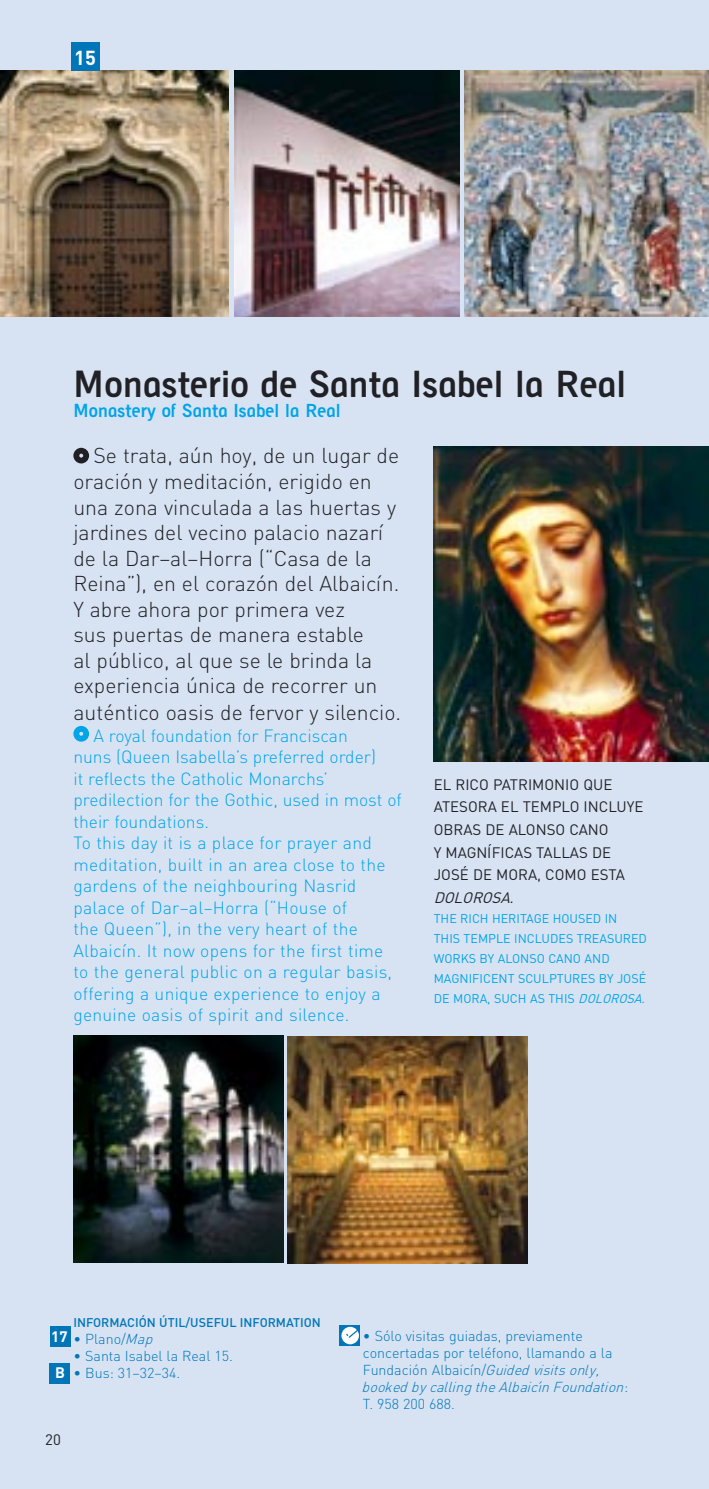
<style>
.page{position:relative;width:709px;height:1489px;background:#fff}
.page>*{position:absolute;margin:0;border:0;box-sizing:border-box;transform-origin:0 0}
.t1{font:35px "VSV Alergia Bold";color:#212125}
.t2{font:300 21.25px/25.8px "DIN";color:#212125}
.t3{font:700 20px "DIN";color:#fff}
.t4{font:300 17.5px/21.5px "DIN";letter-spacing:.015em;color:#00a4e8}
.t5{font:17.5px "VSV Alergia Bold";color:#00a4e8}
.t6{font:15px/22.5px "DIN";color:#212125}
.t7{font:italic 15px "DIN";color:#212125}
.t8{font:700 15px "DIN";color:#fff}
.t9{font:300 14.25px/17px "DIN";color:#0076b9}
.t10{font:12.5px/20px "DIN";color:#00a4e8}
.t11{font:500 12.5px "DIN";color:#0076b9}
.s1{font-style:italic}
.s2{font-weight:700;font-size:15px;color:#fff}
</style>
<div class="page">
<div style="left:0;top:0;width:709px;height:1488px;background:#d7e3f3"></div>
<svg style="left:73px;top:448px;width:16px;height:15px"></svg>
<svg style="left:73px;top:726px;width:16px;height:15px"></svg>
<img style="left:464px;top:71px;width:245px;height:245px">
<img style="left:287px;top:1036px;width:241px;height:227px">
<img style="left:0;top:71px;width:229px;height:245px">
<img style="left:73px;top:1035px;width:210px;height:227px">
<img style="left:234px;top:71px;width:225px;height:245px">
<img style="left:433px;top:447px;width:276px;height:314px">
<div style="left:50px;top:1325px;width:21px;height:21px;background:#0076b9"></div>
<div style="left:339px;top:1325px;width:21px;height:21px;background:#0076b9"></div>
<svg style="left:341px;top:1326px;width:18px;height:18px"></svg>
<svg style="left:345px;top:1327px;width:14px;height:12px"></svg>
<div style="left:71px;top:43px;width:28px;height:28px;background:#0076b9"></div>
<div style="left:49px;top:1362px;width:21px;height:21px;background:#0076b9"></div>
<p class="t3" style="left:74px;top:45px;width:23px">15</p>
<h1 class="t1" style="left:73px;top:360px;width:554px">Monasterio de Santa Isabel la Real</h1>
<p class="t5" style="left:73px;top:398px;width:269px">Monastery of Santa Isabel la Real</p>
<p class="t2" style="left:73px;top:443px;width:329px;text-indent:20px">Se trata, aún hoy, de un lugar de oración y meditación, erigido en una zona vinculada a las huertas y jardines del vecino palacio nazarí de la Dar–al–Horra (“Casa de la<br>Reina”), en el corazón del Albaicín.<br>Y abre ahora por primera vez<br>sus puertas de manera estable<br>al público, al que se le brinda la experiencia única de recorrer un auténtico oasis de fervor y silencio.</p>
<p class="t4" style="left:73px;top:724px;width:330px;text-indent:20px">A royal foundation for Franciscan<br>nuns (Queen Isabella’s preferred order)<br>it reflects the Catholic Monarchs’ predilection for the Gothic, used in most of their foundations.<br>To this day it is a place for prayer and meditation, built in an area close to the gardens of the neighbouring Nasrid palace of Dar–al–Horra (“House of<br>the Queen”), in the very heart of the Albaicín. It now opens for the first time to the general public on a regular basis, offering a unique experience to enjoy a genuine oasis of spirit and silence.</p>
<p class="t6" style="left:434px;top:773px;width:211px">EL RICO PATRIMONIO QUE<br>ATESORA EL TEMPLO INCLUYE<br>OBRAS DE ALONSO CANO<br>Y MAGNÍFICAS TALLAS DE<br>JOSÉ DE MORA, COMO ESTA</p>
<p class="t7" style="left:434px;top:887px;width:81px">DOLOROSA.</p>
<p class="t10" style="left:434px;top:907px;width:215px">THE RICH HERITAGE HOUSED IN<br>THIS TEMPLE INCLUDES TREASURED<br>WORKS BY ALONSO CANO AND<br>MAGNIFICENT SCULPTURES BY JOSÉ<br>DE MORA, SUCH AS THIS <span class="s1">DOLOROSA.</span></p>
<p class="t11" style="left:73px;top:1313px;width:249px">INFORMACIÓN ÚTIL/USEFUL INFORMATION</p>
<p class="t9" style="left:51px;top:1329px;width:103px"><span class="s2">17</span> • Plano/<span class="s1">Map</span></p>
<p class="t9" style="left:73px;top:1346px;width:161px">• Santa Isabel la Real 15.</p>
<p class="t9" style="left:73px;top:1363px;width:108px">• Bus: 31–32–34.</p>
<p class="t8" style="left:55px;top:1362px;width:11px">B</p>
<p class="t6" style="left:45px;top:1428px;width:17px">20</p>
<p class="t9" style="left:363px;top:1326px;width:267px">• Sólo visitas guiadas, previamente concertadas por teléfono, llamando a la Fundación Albaicín/<span class="s1">Guided visits only, booked by calling the Albaicín Foundation</span>:<br>T. 958 200 688.</p>
</div>
